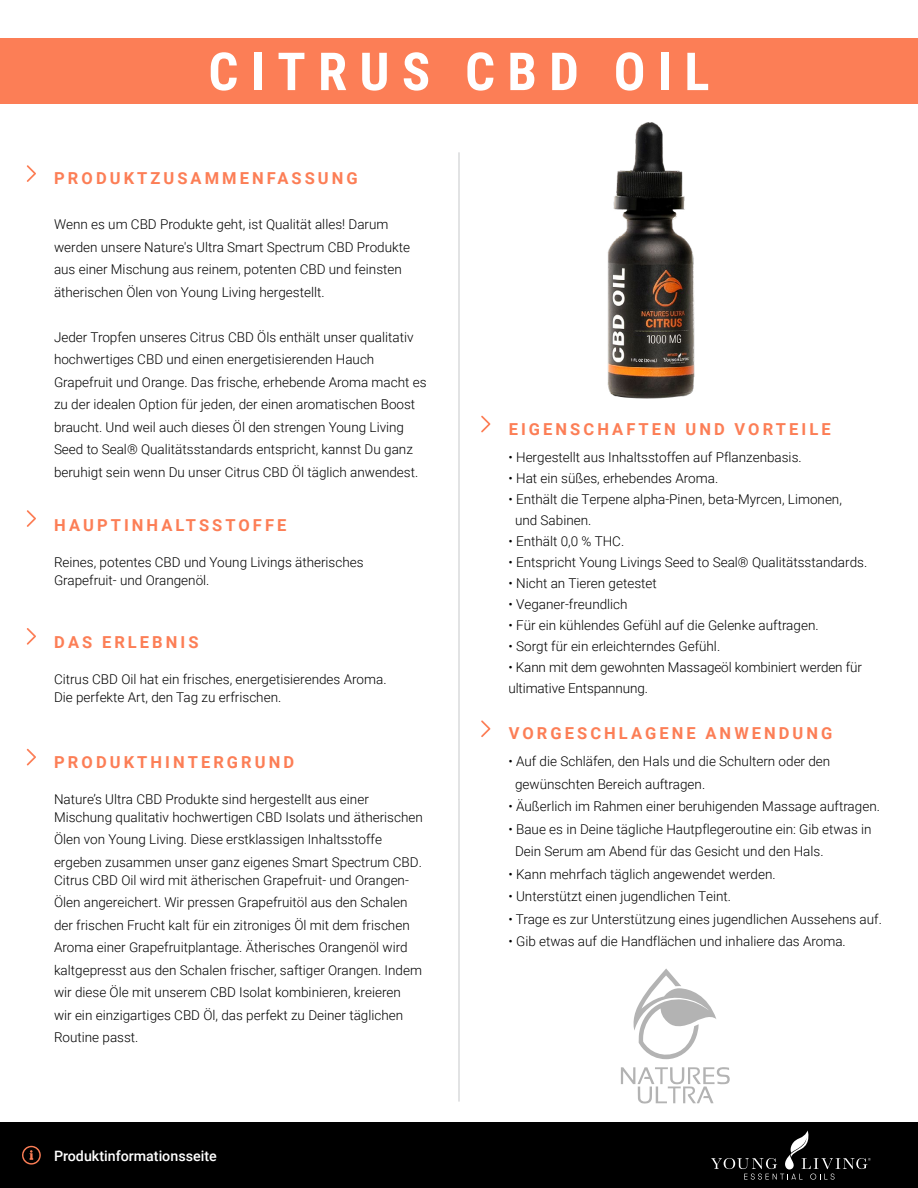
<style>
.page{position:relative;width:918px;height:1188px;background:#fff}
.page>*{position:absolute;margin:0;border:0;box-sizing:border-box;transform-origin:0 0}
.t1{font:700 52.5px "Roboto Condensed";letter-spacing:.235em;color:#fff}
.t2{font:700 16.5px "Roboto";letter-spacing:.185em;color:#fc7e56}
.t3{font:500 14.25px "Roboto";color:#fff}
.t4{font:300 13.5px/22.5px "Roboto";color:#000}
</style>
<div class="page">
<img style="left:607px;top:122px;width:88px;height:277px">
<svg style="left:621px;top:1067px;width:109px;height:37px"></svg>
<svg style="left:633px;top:968px;width:83px;height:91px"></svg>
<hr style="left:459px;top:152px;width:1px;height:950px;background:#c7c8ca">
<div style="left:0;top:38px;width:918px;height:66px;background:#fc7e56"></div>
<div style="left:0;top:1122px;width:918px;height:66px;background:#000"></div>
<svg style="left:27px;top:165px;width:9px;height:17px"></svg>
<svg style="left:27px;top:510px;width:9px;height:17px"></svg>
<svg style="left:27px;top:628px;width:9px;height:17px"></svg>
<svg style="left:27px;top:749px;width:9px;height:16px"></svg>
<svg style="left:481px;top:416px;width:9px;height:16px"></svg>
<svg style="left:481px;top:720px;width:9px;height:17px"></svg>
<svg style="left:711px;top:1130px;width:160px;height:50px"></svg>
<svg style="left:22px;top:1146px;width:19px;height:19px"></svg>
<p class="t1" style="left:208px;top:35px;width:503px">CITRUS CBD OIL</p>
<p class="t2" style="left:54px;top:167px;width:305px">PRODUKTZUSAMMENFASSUNG</p>
<p class="t4" style="left:54px;top:213px;width:358px">Wenn es um CBD Produkte geht, ist Qualität alles! Darum werden unsere Nature's Ultra Smart Spectrum CBD Produkte aus einer Mischung aus reinem, potenten CBD und feinsten ätherischen Ölen von Young Living hergestellt.</p>
<p class="t4" style="left:54px;top:325px;width:374px">Jeder Tropfen unseres Citrus CBD Öls enthält unser qualitativ hochwertiges CBD und einen energetisierenden Hauch Grapefruit und Orange. Das frische, erhebende Aroma macht es zu der idealen Option für jeden, der einen aromatischen Boost braucht. Und weil auch dieses Öl den strengen Young Living Seed to Seal® Qualitätsstandards entspricht, kannst Du ganz beruhigt sein wenn Du unser Citrus CBD Öl täglich anwendest.</p>
<p class="t2" style="left:54px;top:513px;width:234px">HAUPTINHALTSSTOFFE</p>
<p class="t4" style="left:54px;top:552px;width:311px;line-height:18px">Reines, potentes CBD und Young Livings ätherisches<br>Grapefruit- und Orangenöl.</p>
<p class="t2" style="left:54px;top:630px;width:146px">DAS ERLEBNIS</p>
<p class="t4" style="left:54px;top:669px;width:334px;line-height:18px">Citrus CBD Oil hat ein frisches, energetisierendes Aroma.<br>Die perfekte Art, den Tag zu erfrischen.</p>
<p class="t2" style="left:54px;top:751px;width:241px">PRODUKTHINTERGRUND</p>
<p class="t4" style="left:54px;top:790px;width:370px;line-height:18px">Nature’s Ultra CBD Produkte sind hergestellt aus einer<br>Mischung qualitativ hochwertigen CBD Isolats und ätherischen</p>
<p class="t4" style="left:54px;top:828px;width:369px">Ölen von Young Living. Diese erstklassigen Inhaltsstoffe ergeben zusammen unser ganz eigenes Smart Spectrum CBD.</p>
<p class="t4" style="left:54px;top:868px;width:370px">Citrus CBD Oil wird mit ätherischen Grapefruit- und Orangen-Ölen angereichert. Wir pressen Grapefruitöl aus den Schalen der frischen Frucht kalt für ein zitroniges Öl mit dem frischen Aroma einer Grapefruitplantage. Ätherisches Orangenöl wird kaltgepresst aus den Schalen frischer, saftiger Orangen. Indem wir diese Öle mit unserem CBD Isolat kombinieren, kreieren<br>wir ein einzigartiges CBD Öl, das perfekt zu Deiner täglichen Routine passt.</p>
<p class="t3" style="left:54px;top:1146px;width:164px">Produktinformationsseite</p>
<p class="t2" style="left:509px;top:417px;width:323px">EIGENSCHAFTEN UND VORTEILE</p>
<p class="t4" style="left:508px;top:445px;width:295px">• Hergestellt aus Inhaltsstoffen auf Pflanzenbasis.</p>
<p class="t4" style="left:508px;top:466px;width:211px">• Hat ein süßes, erhebendes Aroma.</p>
<p class="t4" style="left:508px;top:487px;width:335px">• Enthält die Terpene alpha-Pinen, beta-Myrcen, Limonen,</p>
<p class="t4" style="left:515px;top:508px;width:78px">und Sabinen.</p>
<p class="t4" style="left:508px;top:529px;width:117px">• Enthält 0,0 % THC.</p>
<p class="t4" style="left:508px;top:550px;width:360px">• Entspricht Young Livings Seed to Seal® Qualitätsstandards.</p>
<p class="t4" style="left:508px;top:571px;width:150px">• Nicht an Tieren getestet</p>
<p class="t4" style="left:508px;top:592px;width:121px">• Veganer-freundlich</p>
<p class="t4" style="left:508px;top:613px;width:312px">• Für ein kühlendes Gefühl auf die Gelenke auftragen.</p>
<p class="t4" style="left:508px;top:634px;width:213px">• Sorgt für ein erleichterndes Gefühl.</p>
<p class="t4" style="left:508px;top:656px;width:355px;line-height:21px">• Kann mit dem gewohnten Massageöl kombiniert werden für ultimative Entspannung.</p>
<p class="t2" style="left:509px;top:722px;width:325px">VORGESCHLAGENE ANWENDUNG</p>
<p class="t4" style="left:515px;top:750px;width:317px;text-indent:-7px">• Auf die Schläfen, den Hals und die Schultern oder den gewünschten Bereich auftragen.</p>
<p class="t4" style="left:508px;top:795px;width:373px">• Äußerlich im Rahmen einer beruhigenden Massage auftragen.</p>
<p class="t4" style="left:515px;top:817px;width:358px;text-indent:-7px">• Baue es in Deine tägliche Hautpflegeroutine ein: Gib etwas in<br>Dein Serum am Abend für das Gesicht und den Hals.</p>
<p class="t4" style="left:508px;top:862px;width:269px">• Kann mehrfach täglich angewendet werden.</p>
<p class="t4" style="left:508px;top:885px;width:224px">• Unterstützt einen jugendlichen Teint.</p>
<p class="t4" style="left:508px;top:907px;width:375px">• Trage es zur Unterstützung eines jugendlichen Aussehens auf.</p>
<p class="t4" style="left:508px;top:930px;width:339px">• Gib etwas auf die Handflächen und inhaliere das Aroma.</p>
</div>
